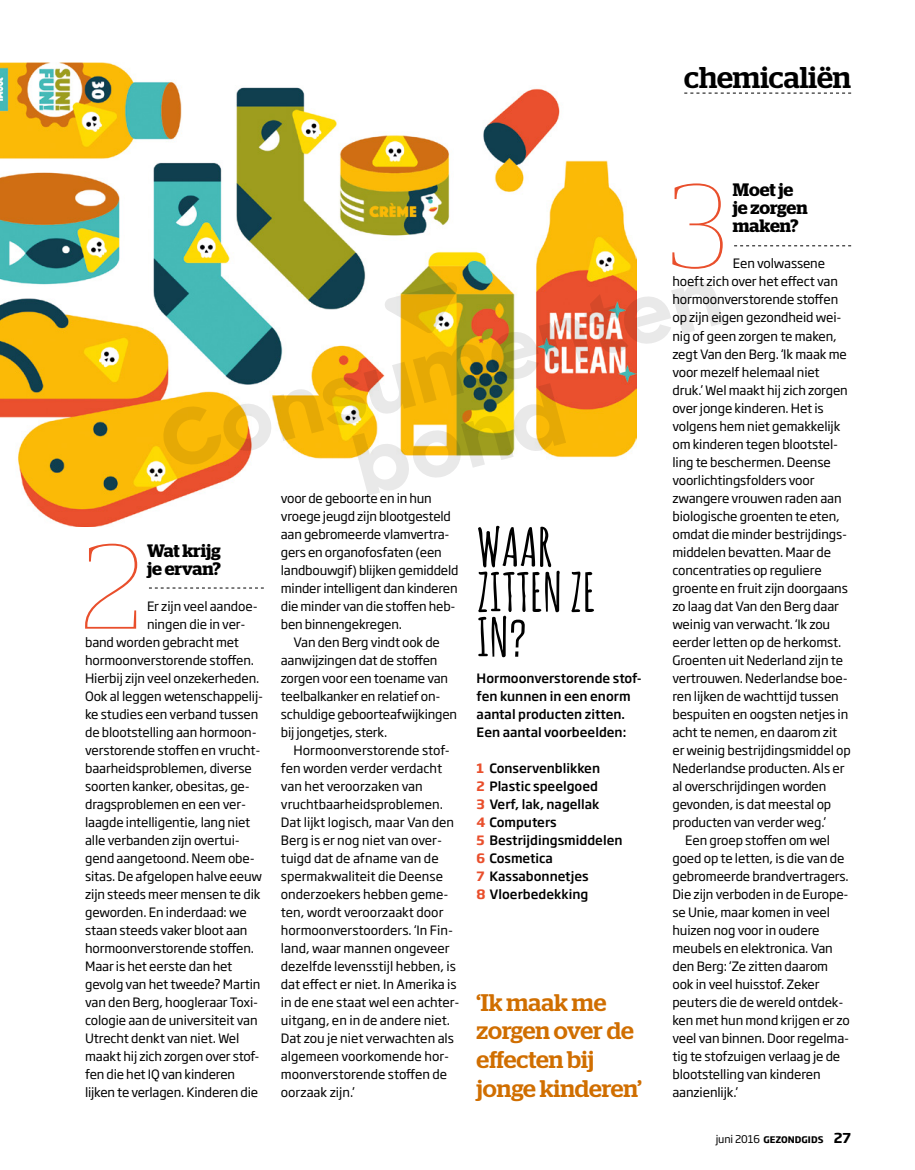
<style>
.page{position:relative;width:915px;height:1170px;background:#fff}
.page>*{position:absolute;margin:0;border:0;box-sizing:border-box;transform-origin:0 0}
._05_Tussenkop{font:100 120.9px "Stag";color:#e94f2c}
._12_Kaderkop_2{font:700 52.5px/45px "Amatic SC";color:#000}
.t1{font:500 30px "Stag";color:#000}
._07_Quote{font:500 24px/28.8px "Stag";color:#d06e00}
._05_Tussenkop-2{font:600 18px/18px "Stag";color:#000}
._13_Kadertekst{font:12.75px/18px "Soho Gothic Std";letter-spacing:-.01em;color:#000}
._13_Kadertekst_niet{font:12.75px/18px "Soho Gothic Std";letter-spacing:-.015em;color:#000}
._13_Kadertekst_niet-2{font:500 12.75px/18px "Soho Gothic Std";color:#000}
.t2{font:700 9px "Soho Gothic Std";letter-spacing:.005em;color:#000}
.s1{font-family:"Tungsten";font-weight:400}
.s2{font-weight:700;color:#e94f2c}
.s3{font-weight:400;font-size:10.5px}
.s4{font-size:13.5px}
</style>
<div class="page">
<img style="left:0;top:62px;width:636px;height:464px">
<svg style="left:684px;top:93px;width:166px;height:1px"></svg>
<svg style="left:149px;top:587px;width:115px;height:1px"></svg>
<svg style="left:734px;top:245px;width:116px;height:1px"></svg>
<svg style="left:160px;top:280px;width:563px;height:215px"></svg>
<p class="t1" style="left:684px;top:60px;width:168px">chemicaliën</p>
<p class="_05_Tussenkop" style="left:82px;top:519px;width:60px">2</p>
<p class="_05_Tussenkop-2" style="left:147px;top:541px;width:75px">Wat krijg je ervan?</p>
<p class="_13_Kadertekst_niet" style="left:147px;top:597px;width:112px">Er zijn veel aandoe-</p>
<p class="_13_Kadertekst_niet" style="left:147px;top:615px;width:100px">ningen die in ver-</p>
<p class="_13_Kadertekst_niet" style="left:85px;top:633px;width:155px">band worden gebracht met</p>
<p class="_13_Kadertekst_niet" style="left:85px;top:651px;width:170px">hormoonverstorende stoffen.</p>
<p class="_13_Kadertekst_niet" style="left:85px;top:669px;width:176px">Hierbij zijn veel onzekerheden.</p>
<p class="_13_Kadertekst_niet" style="left:85px;top:687px;width:180px">Ook al leggen wetenschappelij-</p>
<p class="_13_Kadertekst_niet" style="left:85px;top:705px;width:175px">ke studies een verband tussen</p>
<p class="_13_Kadertekst_niet" style="left:85px;top:723px;width:173px">de blootstelling aan hormoon-</p>
<p class="_13_Kadertekst_niet" style="left:85px;top:741px;width:177px">verstorende stoffen en vrucht-</p>
<p class="_13_Kadertekst_niet" style="left:85px;top:759px;width:168px">baarheidsproblemen, diverse</p>
<p class="_13_Kadertekst_niet" style="left:85px;top:777px;width:166px">soorten kanker, obesitas, ge-</p>
<p class="_13_Kadertekst_niet" style="left:85px;top:795px;width:162px">dragsproblemen en een ver-</p>
<p class="_13_Kadertekst_niet" style="left:85px;top:813px;width:167px">laagde intelligentie, lang niet</p>
<p class="_13_Kadertekst_niet" style="left:85px;top:831px;width:156px">alle verbanden zijn overtui-</p>
<p class="_13_Kadertekst_niet" style="left:85px;top:849px;width:171px">gend aangetoond. Neem obe-</p>
<p class="_13_Kadertekst_niet" style="left:85px;top:867px;width:178px">sitas. De afgelopen halve eeuw</p>
<p class="_13_Kadertekst_niet" style="left:85px;top:885px;width:177px">zijn steeds meer mensen te dik</p>
<p class="_13_Kadertekst_niet" style="left:85px;top:903px;width:163px">geworden. En inderdaad: we</p>
<p class="_13_Kadertekst_niet" style="left:85px;top:921px;width:164px">staan steeds vaker bloot aan</p>
<p class="_13_Kadertekst_niet" style="left:85px;top:939px;width:170px">hormoonverstorende stoffen.</p>
<p class="_13_Kadertekst_niet" style="left:85px;top:957px;width:149px">Maar is het eerste dan het</p>
<p class="_13_Kadertekst_niet" style="left:85px;top:975px;width:177px">gevolg van het tweede? Martin</p>
<p class="_13_Kadertekst_niet" style="left:85px;top:993px;width:175px">van den Berg, hoogleraar Toxi-</p>
<p class="_13_Kadertekst_niet" style="left:85px;top:1011px;width:174px">cologie aan de universiteit van</p>
<p class="_13_Kadertekst_niet" style="left:85px;top:1029px;width:156px">Utrecht denkt van niet. Wel</p>
<p class="_13_Kadertekst_niet" style="left:85px;top:1047px;width:176px">maakt hij zich zorgen over stof-</p>
<p class="_13_Kadertekst_niet" style="left:85px;top:1065px;width:151px">fen die het IQ van kinderen</p>
<p class="_13_Kadertekst_niet" style="left:85px;top:1083px;width:174px">lijken te verlagen. Kinderen die</p>
<p class="_13_Kadertekst_niet" style="left:281px;top:489px;width:179px">voor de geboorte en in hun vroege jeugd zijn blootgesteld aan gebromeerde vlamvertra&shy;gers en organofosfaten (een landbouwgif) blijken gemiddeld minder intelligent dan kinderen die minder van die stoffen heb&shy;ben binnengekregen.</p>
<p class="_13_Kadertekst_niet" style="left:281px;top:633px;width:178px;text-indent:13px">Van den Berg vindt ook de aanwijzingen dat de stoffen zorgen voor een toename van teelbalkanker en relatief on&shy;schuldige geboorteafwijkingen bij jongetjes, sterk.</p>
<p class="_13_Kadertekst" style="left:281px;top:741px;width:180px;text-indent:13px">Hormoonverstorende stof&shy;fen worden verder verdacht van het veroorzaken van vruchtbaarheidsproblemen.<br>Dat lijkt logisch, maar Van den<br>Berg is er nog niet van over&shy;tuigd dat de afname van de spermakwaliteit die Deense onderzoekers hebben geme&shy;ten, wordt veroorzaakt door hormoonverstoorders. ‘In Fin&shy;land, waar mannen ongeveer dezelfde levensstijl hebben, is dat effect er niet. In Amerika is in de ene staat wel een achter&shy;uitgang, en in de andere niet.<br>Dat zou je niet verwachten als algemeen voorkomende hor&shy;moonverstorende stoffen de oorzaak zijn.’</p>
<p class="_12_Kaderkop_2" style="left:476px;top:523px;width:120px">WAAR<br>ZITTEN ZE<br>IN<span class="s1">?</span></p>
<p class="_13_Kadertekst_niet-2" style="left:476px;top:669px;width:167px">Hormoonverstorende stof&shy;fen kunnen in een enorm aantal producten zitten.<br>Een aantal voorbeelden:</p>
<p class="_13_Kadertekst_niet-2" style="left:476px;top:759px;width:125px"><span class="s2">1</span> Conservenblikken</p>
<p class="_13_Kadertekst_niet-2" style="left:476px;top:777px;width:123px"><span class="s2">2</span> Plastic speelgoed</p>
<p class="_13_Kadertekst_niet-2" style="left:476px;top:795px;width:124px"><span class="s2">3</span> Verf, lak, nagellak</p>
<p class="_13_Kadertekst_niet-2" style="left:476px;top:813px;width:82px"><span class="s2">4</span> Computers</p>
<p class="_13_Kadertekst_niet-2" style="left:476px;top:831px;width:147px"><span class="s2">5</span> Bestrijdingsmiddelen</p>
<p class="_13_Kadertekst_niet-2" style="left:476px;top:849px;width:78px"><span class="s2">6</span> Cosmetica</p>
<p class="_13_Kadertekst_niet-2" style="left:476px;top:867px;width:113px"><span class="s2">7</span> Kassabonnetjes</p>
<p class="_13_Kadertekst_niet-2" style="left:476px;top:885px;width:113px"><span class="s2">8</span> Vloerbedekking</p>
<p class="_07_Quote" style="left:476px;top:987px;width:166px">‘Ik maak me zorgen over de effecten bij jonge kinderen’</p>
<p class="_05_Tussenkop" style="left:669px;top:159px;width:59px">3</p>
<p class="_05_Tussenkop-2" style="left:732px;top:181px;width:76px">Moet je je zorgen maken?</p>
<p class="_13_Kadertekst" style="left:672px;top:255px;width:180px;text-indent:60px">Een volwassene hoeft zich over het effect van hormoonverstorende stoffen op zijn eigen gezondheid wei&shy;nig of geen zorgen te maken, zegt Van den Berg. ‘Ik maak me voor mezelf helemaal niet druk.’ Wel maakt hij zich zorgen over jonge kinderen. Het is volgens hem niet gemakkelijk om kinderen tegen blootstel&shy;ling te beschermen. Deense voorlichtingsfolders voor zwangere vrouwen raden aan biologische groenten te eten, omdat die minder bestrijdings&shy;middelen bevatten. Maar de concentraties op reguliere groente en fruit zijn doorgaans zo laag dat Van den Berg daar weinig van verwacht. ‘Ik zou eerder letten op de herkomst.<br>Groenten uit Nederland zijn te vertrouwen. Nederlandse boe&shy;ren lijken de wachttijd tussen bespuiten en oogsten netjes in acht te nemen, en daarom zit er weinig bestrijdingsmiddel op<br>Nederlandse producten. Als er al overschrijdingen worden gevonden, is dat meestal op producten van verder weg.’</p>
<p class="_13_Kadertekst" style="left:672px;top:831px;width:179px;text-indent:13px">Een groep stoffen om wel goed op te letten, is die van de gebromeerde brandvertragers.<br>Die zijn verboden in de Europe&shy;se Unie, maar komen in veel huizen nog voor in oudere meubels en elektronica. Van den Berg: ‘Ze zitten daarom ook in veel huisstof. Zeker peuters die de wereld ontdek&shy;ken met hun mond krijgen er zo veel van binnen. Door regelma&shy;tig te stofzuigen verlaag je de blootstelling van kinderen aanzienlijk.’</p>
<p class="t2" style="left:715px;top:1134px;width:137px"><span class="s3">juni 2016</span> GEZONDGIDS <span class="s4">27</span></p>
</div>
